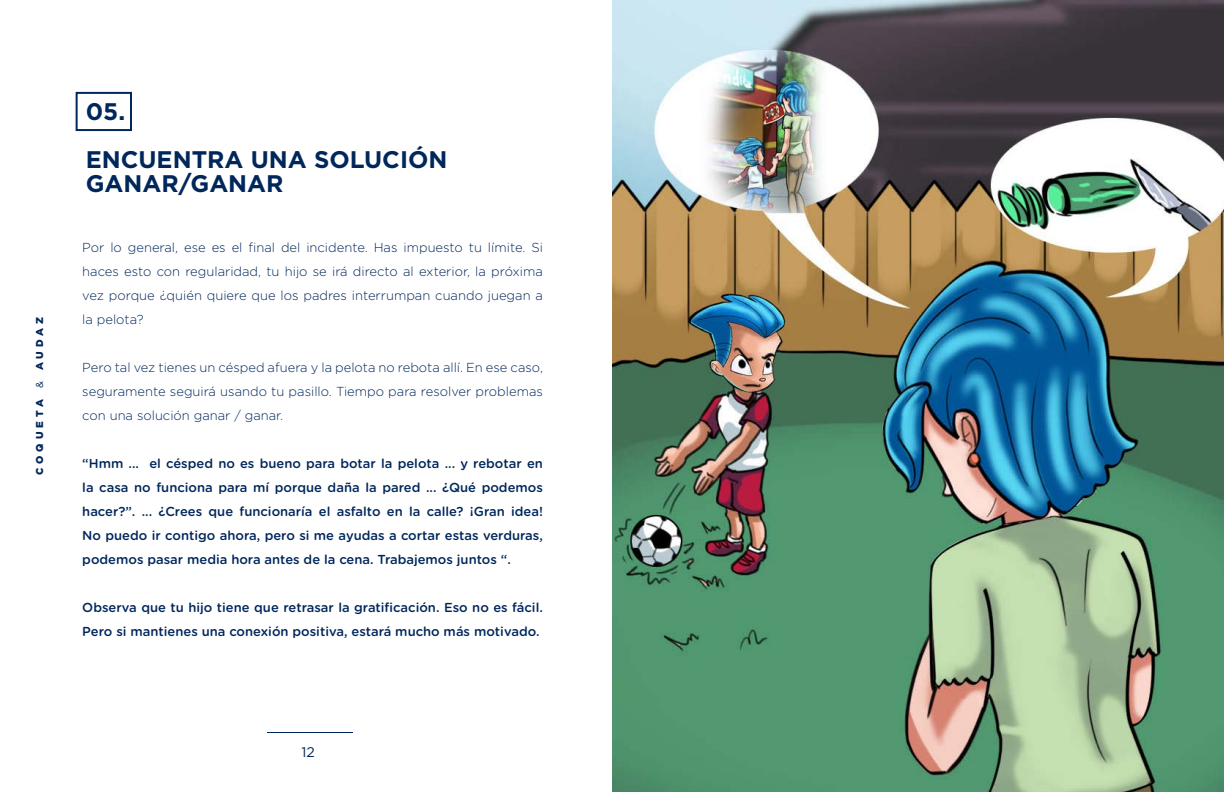
<style>
.page{position:relative;width:1224px;height:792px;background:#fff}
.page>*{position:absolute;margin:0;border:0;box-sizing:border-box;transform-origin:0 0}
.t1{font:700 24px "Gotham";color:#00275b}
.t2{font:14px "Gotham";color:#00275b}
.t3{font:500 13px/24px "Gotham Rounded";color:#00275b;text-align:justify}
.t4{font:300 13px/24px "Gotham Rounded";color:#00275b;text-align:justify}
.t5{font:900 10px "Gotham";letter-spacing:.4em;color:#00275b}
.s1{font-weight:400}
</style>
<div class="page">
<hr style="left:268px;top:732px;width:85px;height:1px;background:#00275b">
<div style="left:76px;top:92px;width:56px;height:39px;border:2px solid #00275b"></div>
<img style="left:613px;top:1px;width:611px;height:791px">
<p class="t5" style="left:33px;top:475px;width:159px;rotate:-90deg">COQUETA <span class="s1">&amp;</span> AUDAZ</p>
<p class="t1" style="left:86px;top:96px;width:41px">05.</p>
<p class="t1" style="left:86px;top:144px;width:363px">ENCUENTRA UNA SOLUCIÓN</p>
<p class="t1" style="left:86px;top:168px;width:199px">GANAR/GANAR</p>
<p class="t4" style="left:82px;top:235px;width:462px">Por lo general, ese es el final del incidente. Has impuesto tu límite. Si haces esto con regularidad, tu hijo se irá directo al exterior, la próxima vez porque ¿quién quiere que los padres interrumpan cuando juegan a la pelota?</p>
<p class="t4" style="left:82px;top:355px;width:462px">Pero tal vez tienes un césped afuera y la pelota no rebota allí. En ese caso, seguramente seguirá usando tu pasillo. Tiempo para resolver problemas con una solución ganar / ganar.</p>
<p class="t3" style="left:82px;top:451px;width:462px">“Hmm ... el césped no es bueno para botar la pelota ... y rebotar en la casa no funciona para mí porque daña la pared ... ¿Qué podemos hacer?”. ... ¿Crees que funcionaría el asfalto en la calle? ¡Gran idea!<br>No puedo ir contigo ahora, pero si me ayudas a cortar estas verduras, podemos pasar media hora antes de la cena. Trabajemos juntos “.</p>
<p class="t3" style="left:82px;top:595px;width:462px">Observa que tu hijo tiene que retrasar la gratificación. Eso no es fácil.<br>Pero si mantienes una conexión positiva, estará mucho más motivado.</p>
<p class="t2" style="left:301px;top:743px;width:15px">12</p>
</div>
